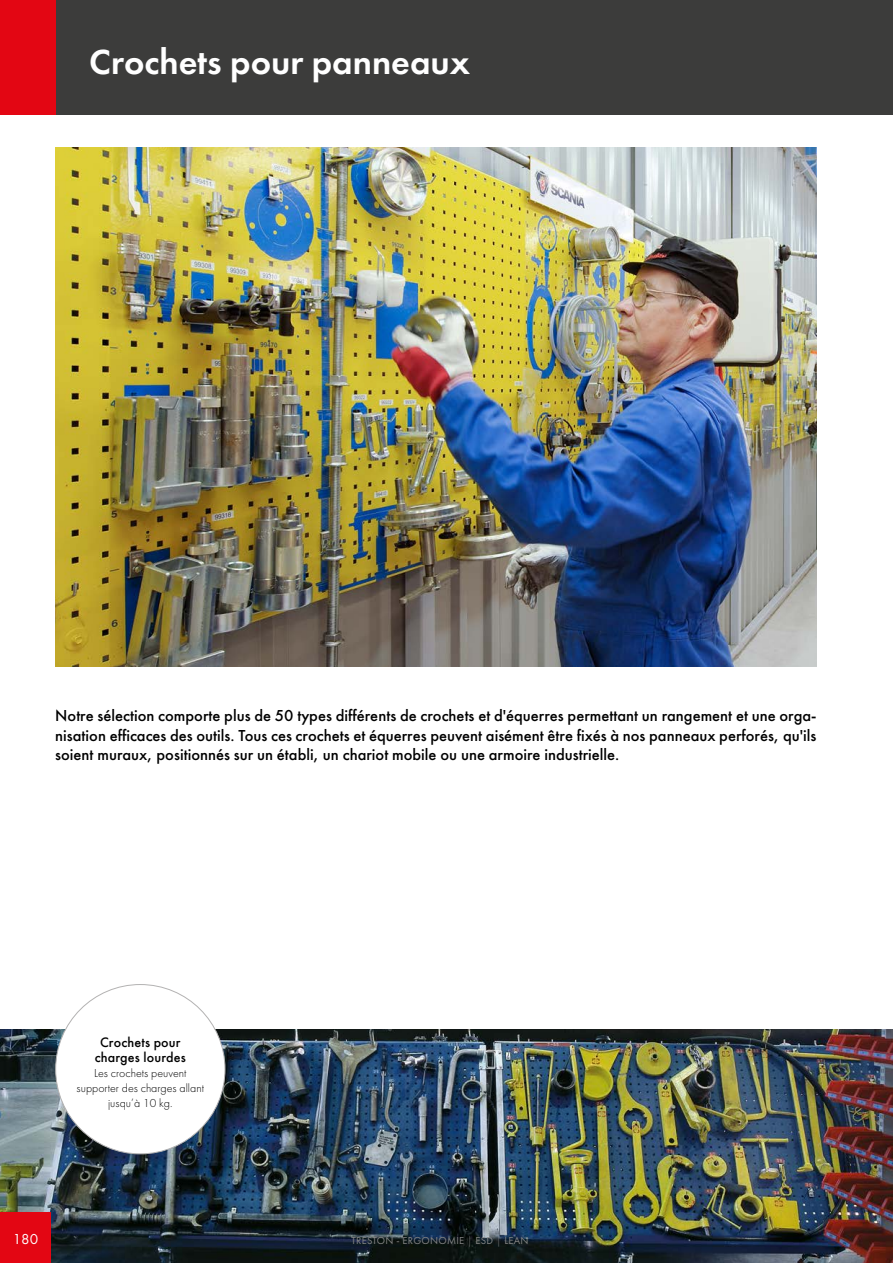
<style>
.page{position:relative;width:893px;height:1263px;background:#fff}
.page>*{position:absolute;margin:0;border:0;box-sizing:border-box;transform-origin:0 0}
.t1{font:36px "Futura Demi";color:#fff}
.t2{font:500 16.5px/19.8px "Futura";color:#000;text-align:justify}
.t3{font:15px "Futura";color:#fff}
.t4{font:500 14.25px/15px "Futura";letter-spacing:.01em;color:#000;text-align:center}
.t5{font:300 12px/15px "Futura";color:#000;text-align:center}
.t6{font:10.5px "Futura";letter-spacing:.025em;color:#878787}
.s1{font-weight:300}
</style>
<div class="page">
<img style="left:55px;top:148px;width:761px;height:518px">
<img style="left:0;top:1029px;width:893px;height:234px">
<div style="left:56px;top:984px;width:169px;height:170px;background:#fff;border-radius:50%"></div>
<div style="left:35px;top:0;width:858px;height:115px;background:#3c3c3b"></div>
<div style="left:0;top:0;width:55px;height:115px;background:#e30613"></div>
<div style="left:0;top:1212px;width:51px;height:51px;background:#e30613"></div>
<h1 class="t1" style="left:89px;top:39px;width:382px">Crochets pour panneaux</h1>
<p class="t2" style="left:55px;top:706px;width:763px">Notre sélection comporte plus de 50 types différents de crochets et d'équerres permettant un rangement et une orga&shy;nisation efficaces des outils. Tous ces crochets et équerres peuvent aisément être fixés à nos panneaux perforés, qu'ils soient muraux, positionnés sur un établi, un chariot mobile ou une armoire industrielle.</p>
<p class="t4" style="left:95px;top:1035px;width:93px">Crochets pour charges lourdes</p>
<p class="t5" style="left:77px;top:1065px;width:129px">Les crochets peuvent supporter des charges allant jusqu’à 10 kg.</p>
<p class="t3" style="left:13px;top:1230px;width:27px">180</p>
<p class="t6" style="left:352px;top:1234px;width:178px">TRESTON - ERGONOMIE <span class="s1">|</span> ESD <span class="s1">|</span> LEAN</p>
</div>
